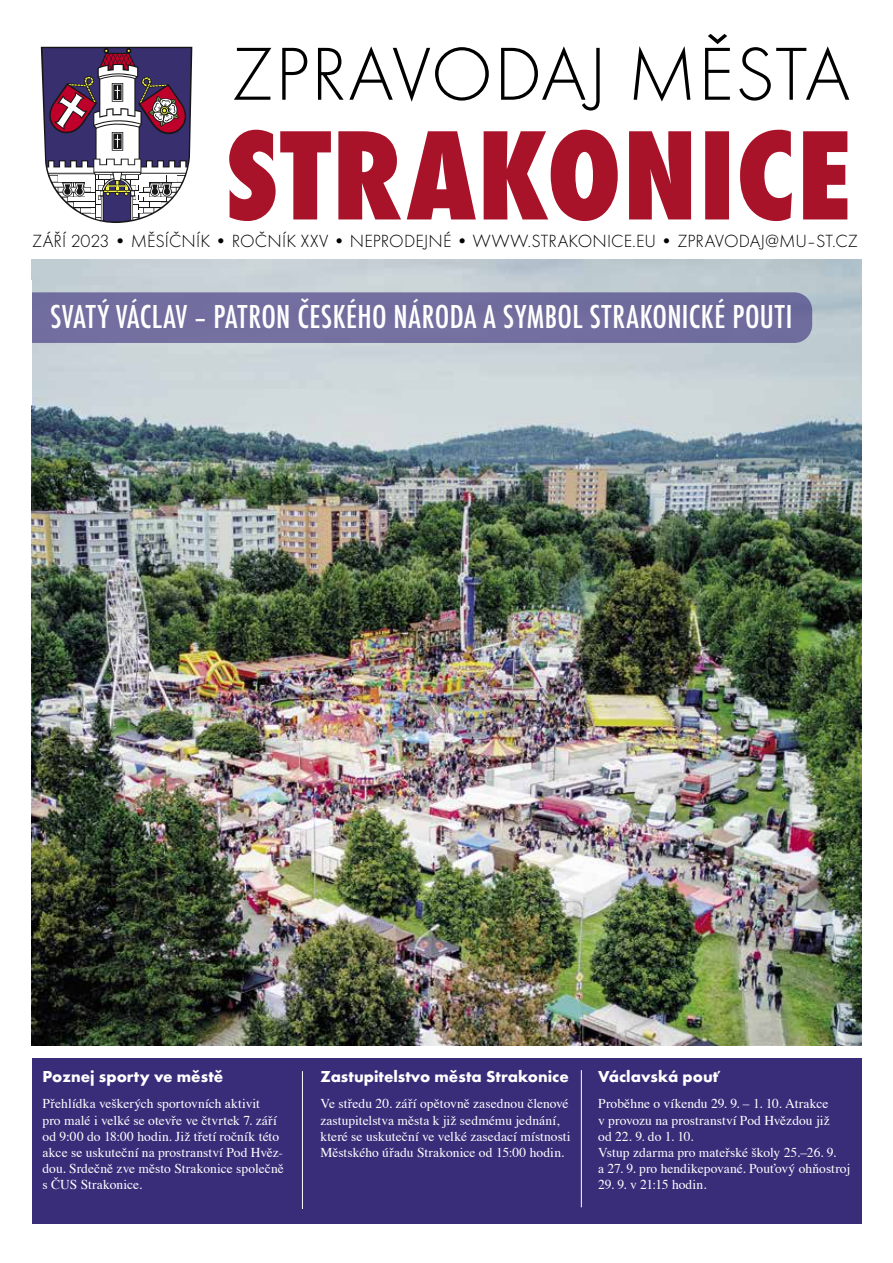
<style>
.page{position:relative;width:893px;height:1263px;background:#fff}
.page>*{position:absolute;margin:0;border:0;box-sizing:border-box;transform-origin:0 0}
.t1{font:500 condensed 34.5px "Futura TOT";letter-spacing:.01em;color:#fff}
.t2{font:18.3px "Futura TOT Ligh";letter-spacing:.01em;color:#000}
.t3{font:700 16.5px "Futura TOT";color:#fff}
.t4{font:13.5px/16.2px "Times";letter-spacing:.005em;color:#fff}
</style>
<div class="page">
<svg style="left:234px;top:34px;width:615px;height:77px"></svg>
<svg style="left:41px;top:47px;width:151px;height:176px"></svg>
<svg style="left:229px;top:130px;width:618px;height:91px;fill:#a9132a"></svg>
<div style="left:32px;top:1059px;width:829px;height:165px;background:#392d7a"></div>
<hr style="left:302px;top:1071px;width:1px;height:138px;background:#fff">
<hr style="left:581px;top:1070px;width:1px;height:137px;background:#fff">
<img style="left:32px;top:259px;width:829px;height:786px">
<div style="left:15px;top:292px;width:797px;height:51px;background:#726e9f;border-radius:18px"></div>
<div style="left:0;top:281px;width:32px;height:124px;background:#fff"></div>
<h2 class="t2" style="left:32px;top:231px;width:827px">ZÁŘÍ 2023 • MĚSÍČNÍK • ROČNÍK XXV • NEPRODEJNÉ • WWW.STRAKONICE.EU • ZPRAVODAJ@MU–ST.CZ</h2>
<h1 class="t1" style="left:50px;top:298px;width:744px">SVATÝ VÁCLAV – PATRON ČESKÉHO NÁRODA A SYMBOL STRAKONICKÉ POUTI</h1>
<p class="t3" style="left:43px;top:1066px;width:182px">Poznej sporty ve městě</p>
<p class="t4" style="left:43px;top:1095px;width:243px">Přehlídka veškerých sportovních aktivit<br>pro malé i velké se otevře ve čtvrtek 7. září od 9:00 do 18:00 hodin. Již třetí ročník této akce se uskuteční na prostranství Pod Hvěz&shy;dou. Srdečně zve město Strakonice společně s ČUS Strakonice.</p>
<p class="t3" style="left:320px;top:1066px;width:250px">Zastupitelstvo města Strakonice</p>
<p class="t4" style="left:320px;top:1095px;width:252px">Ve středu 20. září opětovně zasednou členové zastupitelstva města k již sedmému jednání, které se uskuteční ve velké zasedací místnosti Městského úřadu Strakonice od 15:00 hodin.</p>
<p class="t3" style="left:598px;top:1066px;width:124px">Václavská pouť</p>
<p class="t4" style="left:598px;top:1095px;width:253px">Proběhne o víkendu 29. 9. – 1. 10. Atrakce<br>v provozu na prostranství Pod Hvězdou již<br>od 22. 9. do 1. 10.<br>Vstup zdarma pro mateřské školy 25.–26. 9.<br>a 27. 9. pro hendikepované. Pouťový ohňostroj</p>
<p class="t4" style="left:598px;top:1176px;width:110px">29. 9. v 21:15 hodin.</p>
</div>
